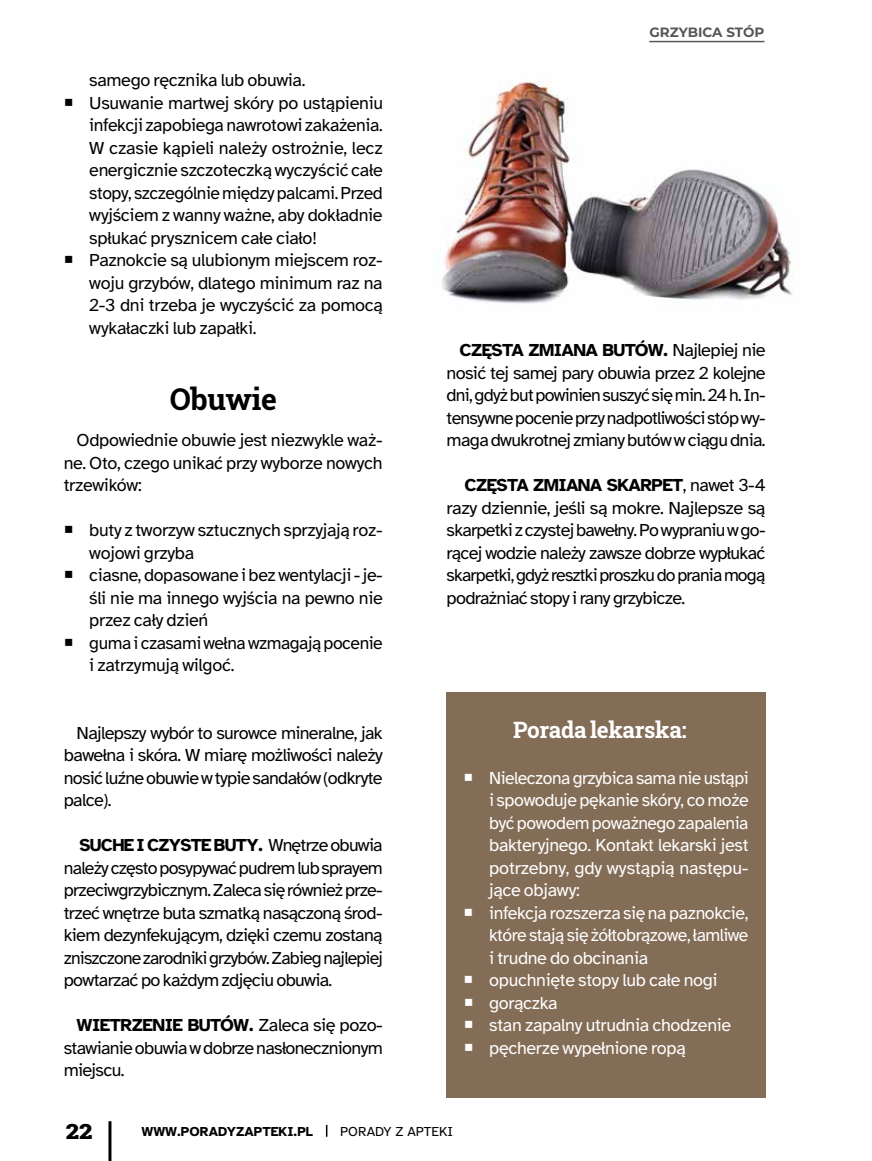
<style>
.page{position:relative;width:872px;height:1161px;background:#fff}
.page>*{position:absolute;margin:0;border:0;box-sizing:border-box;transform-origin:0 0}
.t1{font:700 30px "Roboto Slab";letter-spacing:-.015em;color:#000}
.t2{font:700 22.5px "Roboto Slab";letter-spacing:-.015em;color:#fff}
.t3{font:900 21.3px "Roboto Slab";color:#000;scale:1.12 1}
.t4{font:18px/22.5px "Atkinson Hyperlegible";letter-spacing:-.02em;color:#000;text-align:justify}
.t5{font:18px/22.5px "Atkinson Hyperlegible";letter-spacing:-.02em;color:#fff}
.t6{font:700 13.5px "Atkinson Hyperlegible";color:#000}
.t7{font:13.5px "Atkinson Hyperlegible";color:#000}
.t8{font:700 13.5px "Montserrat";color:#575756}
.s1{font-weight:700}
</style>
<div class="page">
<hr style="left:649px;top:41px;width:115px;height:1px;background:#575756">
<div style="left:446px;top:692px;width:319px;height:405px;background:#846d57"></div>
<img style="left:442px;top:81px;width:350px;height:223px">
<hr style="left:108px;top:1121px;width:3px;height:40px;background:#000">
<svg style="left:326px;top:1125px;width:1px;height:12px"></svg>
<p class="t4" style="left:89px;top:69px;width:295px;text-align:left">samego ręcznika lub obuwia.<br>Usuwanie martwej skóry po ustąpieniu infekcji zapobiega nawrotowi zakażenia.<br>W czasie kąpieli należy ostrożnie, lecz energicznie szczoteczką wyczyścić całe stopy, szczególnie między palcami. Przed wyjściem z wanny ważne, aby dokładnie spłukać prysznicem całe ciało!<br>Paznokcie są ulubionym miejscem roz&shy;woju grzybów, dlatego minimum raz na 2-3 dni trzeba je wyczyścić za pomocą wykałaczki lub zapałki.</p>
<h1 class="t1" style="left:170px;top:379px;width:108px">Obuwie</h1>
<p class="t4" style="left:64px;top:429px;width:320px;text-indent:13px">Odpowiednie obuwie jest niezwykle waż&shy;ne. Oto, czego unikać przy wyborze nowych trzewików:</p>
<p class="t4" style="left:89px;top:519px;width:295px;text-align:left">buty z tworzyw sztucznych sprzyjają roz&shy;wojowi grzyba<br>ciasne, dopasowane i bez wentylacji - je&shy;śli nie ma innego wyjścia na pewno nie przez cały dzień<br>guma i czasami wełna wzmagają pocenie i zatrzymują wilgoć.</p>
<p class="t4" style="left:64px;top:722px;width:321px;text-indent:13px">Najlepszy wybór to surowce mineralne, jak bawełna i skóra. W miarę możliwości należy nosić luźne obuwie w typie sandałów (odkryte palce).</p>
<p class="t4" style="left:64px;top:834px;width:321px;text-indent:16px"><span class="s1">SUCHE I CZYSTE BUTY.</span> Wnętrze obuwia należy często posypywać pudrem lub sprayem przeciwgrzybicznym. Zaleca się również prze&shy;trzeć wnętrze buta szmatką nasączoną środ&shy;kiem dezynfekującym, dzięki czemu zostaną zniszczone zarodniki grzybów. Zabieg najlepiej powtarzać po każdym zdjęciu obuwia.</p>
<p class="t4" style="left:64px;top:1014px;width:320px;text-indent:13px"><span class="s1">WIETRZENIE BUTÓW.</span> Zaleca się pozo&shy;stawianie obuwia w dobrze nasłonecznionym miejscu.</p>
<p class="t8" style="left:649px;top:22px;width:117px">GRZYBICA STÓP</p>
<p class="t4" style="left:446px;top:339px;width:320px;text-indent:13px"><span class="s1">CZĘSTA ZMIANA BUTÓW.</span> Najlepiej nie nosić tej samej pary obuwia przez 2 kolejne dni, gdyż but powinien suszyć się min. 24 h. In&shy;tensywne pocenie przy nadpotliwości stóp wy&shy;maga dwukrotnej zmiany butów w ciągu dnia.</p>
<p class="t4" style="left:446px;top:474px;width:321px;text-indent:18px"><span class="s1">CZĘSTA ZMIANA SKARPET</span>, nawet 3-4 razy dziennie, jeśli są mokre. Najlepsze są skarpetki z czystej bawełny. Po wypraniu w go&shy;rącej wodzie należy zawsze dobrze wypłukać skarpetki, gdyż resztki proszku do prania mogą podrażniać stopy i rany grzybicze.</p>
<p class="t2" style="left:513px;top:714px;width:175px">Porada lekarska:</p>
<p class="t5" style="left:489px;top:767px;width:261px">Nieleczona grzybica sama nie ustąpi i spowoduje pękanie skóry, co może być powodem poważnego zapalenia bakteryjnego. Kontakt lekarski jest potrzebny, gdy wystąpią następu&shy;jące objawy:<br>infekcja rozszerza się na paznokcie, które stają się żółtobrązowe, łamliwe i trudne do obcinania<br>opuchnięte stopy lub całe nogi gorączka<br>stan zapalny utrudnia chodzenie pęcherze wypełnione ropą</p>
<p class="t3" style="left:66px;top:1117px;width:25px">22</p>
<p class="t6" style="left:141px;top:1123px;width:173px">WWW.PORADYZAPTEKI.PL</p>
<p class="t7" style="left:340px;top:1124px;width:115px">PORADY Z APTEKI</p>
</div>
